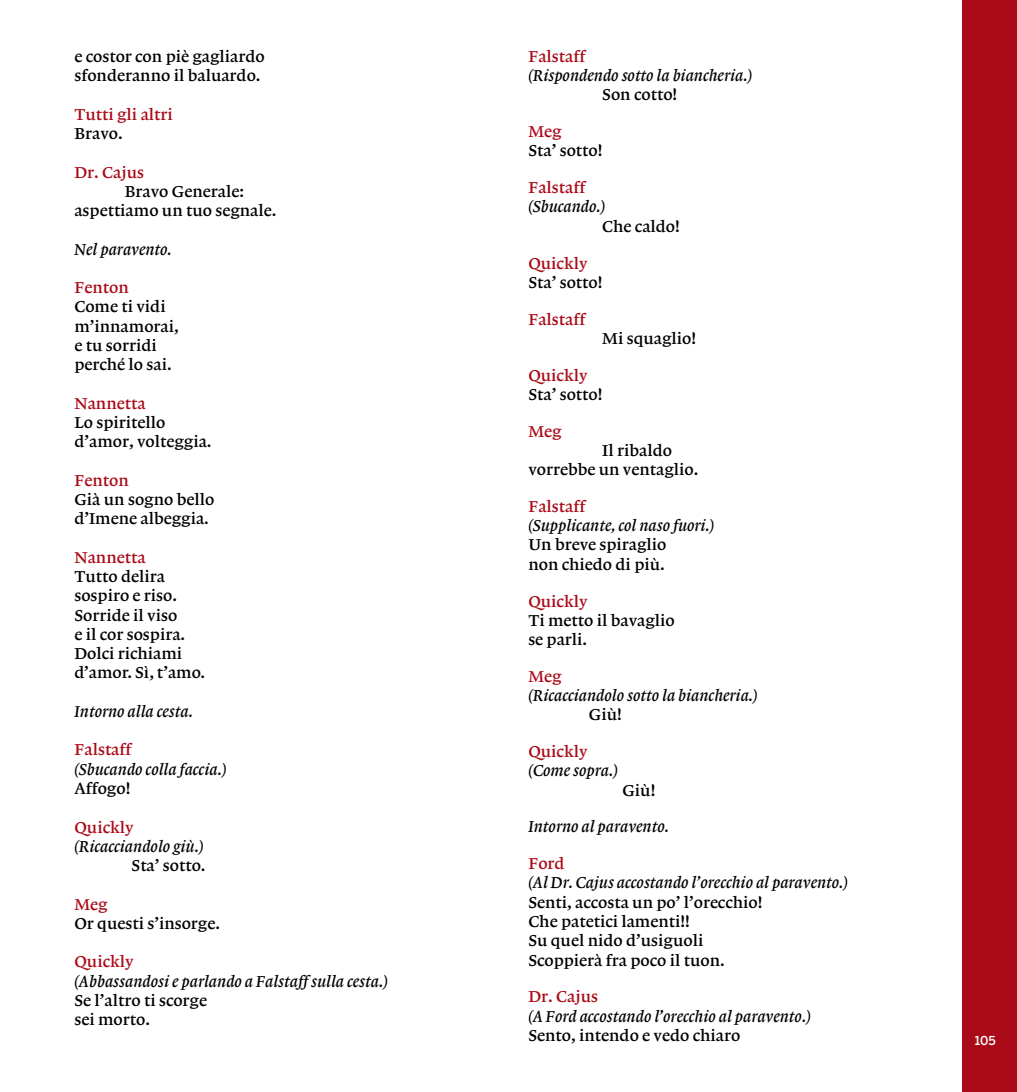
<style>
.page{position:relative;width:1017px;height:1092px;background:#fff}
.page>*{position:absolute;margin:0;border:0;box-sizing:border-box;transform-origin:0 0}
.t1{font:16.62px/19.2px "Lexicon No 1 Roman B";color:#000}
.t2{font:16.62px "Lexicon No 1 Italic B";color:#000}
.t3{font:16.62px "Lexicon No 1 Roman B";color:#aa0a17}
.t4{font:500 12.25px "Benton Sans";color:#fff}
</style>
<div class="page">
<div style="left:963px;top:0;width:54px;height:1091px;background:#aa0a17"></div>
<p class="t1" style="left:74px;top:47px;width:192px">e costor con piè gagliardo sfonderanno il baluardo.</p>
<p class="t3" style="left:74px;top:105px;width:100px">Tutti gli altri</p>
<p class="t1" style="left:74px;top:124px;width:50px">Bravo.</p>
<p class="t3" style="left:74px;top:163px;width:71px">Dr. Cajus</p>
<p class="t1" style="left:74px;top:182px;width:204px;text-indent:50px">Bravo Generale: aspettiamo un tuo segnale.</p>
<p class="t2" style="left:74px;top:239px;width:99px">Nel paravento.</p>
<p class="t3" style="left:74px;top:278px;width:56px">Fenton</p>
<p class="t1" style="left:74px;top:297px;width:106px">Come ti vidi m’innamorai, e tu sorridi perché lo sai.</p>
<p class="t3" style="left:74px;top:394px;width:73px">Nannetta</p>
<p class="t1" style="left:74px;top:413px;width:139px">Lo spiritello d’amor, volteggia.</p>
<p class="t3" style="left:74px;top:471px;width:56px">Fenton</p>
<p class="t1" style="left:74px;top:490px;width:141px">Già un sogno bello d’Imene albeggia.</p>
<p class="t3" style="left:74px;top:548px;width:73px">Nannetta</p>
<p class="t1" style="left:74px;top:567px;width:132px">Tutto delira sospiro e riso.<br>Sorride il viso<br>e il cor sospira.<br>Dolci richiami d’amor. Sì, t’amo.</p>
<p class="t2" style="left:74px;top:701px;width:120px">Intorno alla cesta.</p>
<p class="t3" style="left:74px;top:740px;width:59px">Falstaff</p>
<p class="t2" style="left:74px;top:759px;width:153px">(Sbucando colla faccia.)</p>
<p class="t1" style="left:74px;top:778px;width:57px">Affogo!</p>
<p class="t3" style="left:74px;top:817px;width:61px">Quickly</p>
<p class="t2" style="left:74px;top:836px;width:131px">(Ricacciandolo giù.)</p>
<p class="t1" style="left:132px;top:855px;width:76px">Sta’ sotto.</p>
<p class="t3" style="left:74px;top:894px;width:35px">Meg</p>
<p class="t1" style="left:74px;top:913px;width:147px">Or questi s’insorge.</p>
<p class="t3" style="left:74px;top:952px;width:61px">Quickly</p>
<p class="t2" style="left:74px;top:971px;width:315px">(Abbassandosi e parlando a Falstaff sulla cesta.)</p>
<p class="t1" style="left:74px;top:990px;width:134px">Se l’altro ti scorge sei morto.</p>
<p class="t3" style="left:528px;top:47px;width:59px">Falstaff</p>
<p class="t2" style="left:528px;top:66px;width:225px">(Rispondendo sotto la biancheria.)</p>
<p class="t1" style="left:602px;top:85px;width:77px">Son cotto!</p>
<p class="t3" style="left:528px;top:122px;width:35px">Meg</p>
<p class="t1" style="left:528px;top:141px;width:76px">Sta’ sotto!</p>
<p class="t3" style="left:528px;top:178px;width:59px">Falstaff</p>
<p class="t2" style="left:528px;top:197px;width:78px">(Sbucando.)</p>
<p class="t1" style="left:602px;top:216px;width:79px">Che caldo!</p>
<p class="t3" style="left:528px;top:254px;width:61px">Quickly</p>
<p class="t1" style="left:528px;top:272px;width:76px">Sta’ sotto!</p>
<p class="t3" style="left:528px;top:310px;width:59px">Falstaff</p>
<p class="t1" style="left:602px;top:328px;width:95px">Mi squaglio!</p>
<p class="t3" style="left:528px;top:366px;width:61px">Quickly</p>
<p class="t1" style="left:528px;top:385px;width:76px">Sta’ sotto!</p>
<p class="t3" style="left:528px;top:422px;width:35px">Meg</p>
<p class="t1" style="left:528px;top:441px;width:172px;text-indent:74px">Il ribaldo vorrebbe un ventaglio.</p>
<p class="t3" style="left:528px;top:497px;width:59px">Falstaff</p>
<p class="t2" style="left:528px;top:516px;width:187px">(Supplicante, col naso fuori.)</p>
<p class="t1" style="left:528px;top:535px;width:140px">Un breve spiraglio non chiedo di più.</p>
<p class="t3" style="left:528px;top:591px;width:61px">Quickly</p>
<p class="t1" style="left:528px;top:610px;width:148px">Ti metto il bavaglio se parli.</p>
<p class="t3" style="left:528px;top:667px;width:35px">Meg</p>
<p class="t2" style="left:528px;top:686px;width:231px">(Ricacciandolo sotto la biancheria.)</p>
<p class="t1" style="left:589px;top:705px;width:34px">Giù!</p>
<p class="t3" style="left:528px;top:742px;width:61px">Quickly</p>
<p class="t2" style="left:528px;top:761px;width:91px">(Come sopra.)</p>
<p class="t1" style="left:622px;top:780px;width:34px">Giù!</p>
<p class="t2" style="left:528px;top:817px;width:142px">Intorno al paravento.</p>
<p class="t3" style="left:528px;top:854px;width:38px">Ford</p>
<p class="t2" style="left:528px;top:873px;width:321px">(Al Dr. Cajus accostando l’orecchio al paravento.)</p>
<p class="t1" style="left:528px;top:892px;width:236px">Senti, accosta un po’ l’orecchio!<br>Che patetici lamenti!!<br>Su quel nido d’usiguoli<br>Scoppierà fra poco il tuon.</p>
<p class="t3" style="left:528px;top:987px;width:71px">Dr. Cajus</p>
<p class="t2" style="left:528px;top:1006px;width:284px">(A Ford accostando l’orecchio al paravento.)</p>
<p class="t1" style="left:528px;top:1025px;width:214px">Sento, intendo e vedo chiaro</p>
<p class="t4" style="left:975px;top:1032px;width:22px">105</p>
</div>
